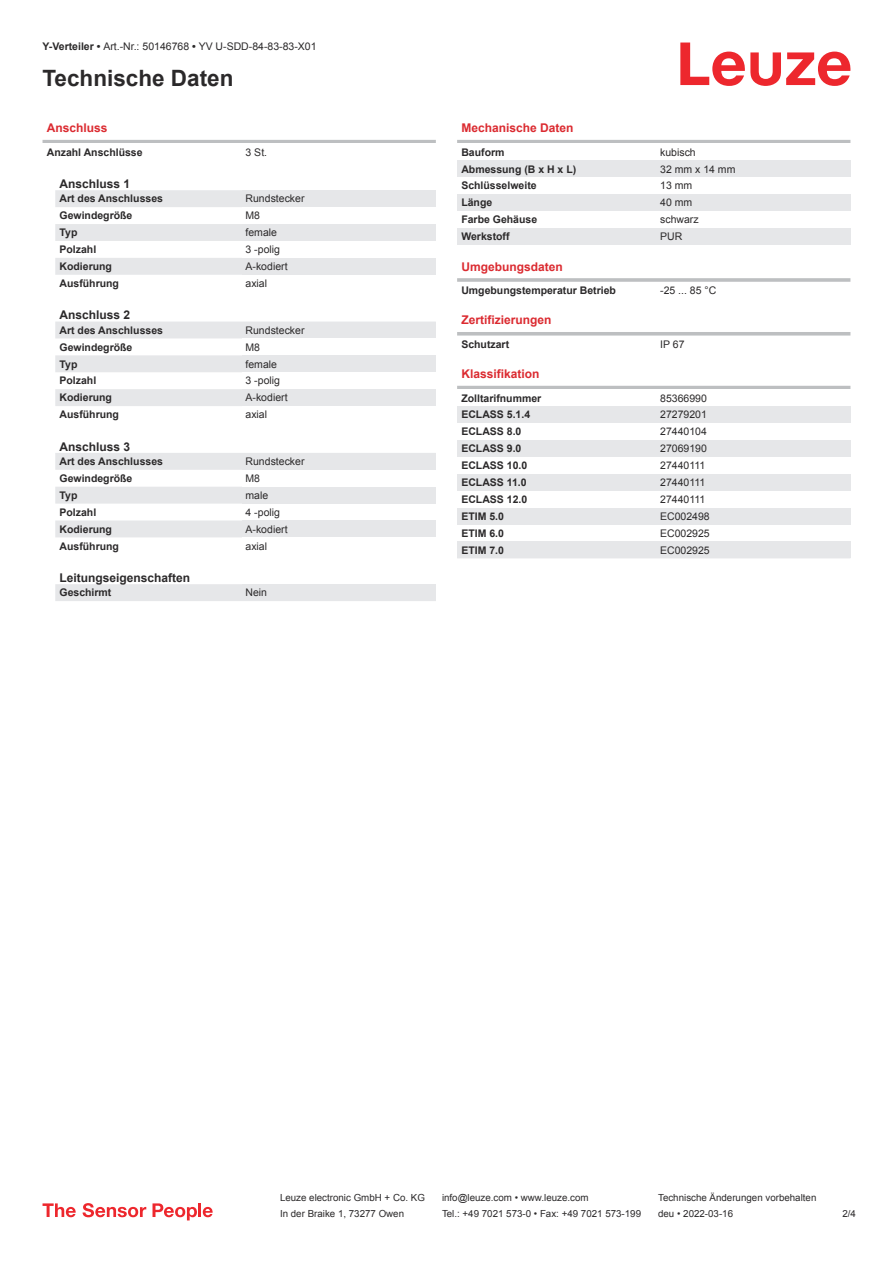
<style>
.page{position:relative;width:893px;height:1263px;background:#fff}
.page>*{position:absolute;margin:0;border:0;box-sizing:border-box;transform-origin:0 0}
.t1{font:700 22.5px "Arial";color:#2b292a}
.t2{font:700 12px "Arial";color:#db2a30}
.t3{font:700 12px "Arial";color:#2b292a}
.t4{font:700 10.5px "Arial";color:#2b292a}
.t5{font:10.5px "Arial";color:#2b292a}
.t6{font:9.75px "Arial";color:#2b292a}
.s1{font-weight:700}
</style>
<div class="page">
<svg style="left:680px;top:43px;width:170px;height:43px"></svg>
<svg style="left:55px;top:190px;width:380px;height:411px"></svg>
<hr style="left:43px;top:140px;width:393px;height:3px;background:#bdbfc1">
<div style="left:242px;top:190px;width:194px;height:17px;background:#e6e7e9"></div>
<div style="left:242px;top:207px;width:194px;height:17px;background:#fff"></div>
<div style="left:242px;top:224px;width:194px;height:17px;background:#e6e7e9"></div>
<div style="left:242px;top:241px;width:194px;height:17px;background:#fff"></div>
<div style="left:242px;top:258px;width:194px;height:17px;background:#e6e7e9"></div>
<div style="left:242px;top:275px;width:194px;height:17px;background:#fff"></div>
<div style="left:242px;top:322px;width:194px;height:16px;background:#e6e7e9"></div>
<div style="left:242px;top:338px;width:194px;height:17px;background:#fff"></div>
<div style="left:242px;top:355px;width:194px;height:17px;background:#e6e7e9"></div>
<div style="left:242px;top:372px;width:194px;height:17px;background:#fff"></div>
<div style="left:242px;top:389px;width:194px;height:17px;background:#e6e7e9"></div>
<div style="left:242px;top:406px;width:194px;height:17px;background:#fff"></div>
<div style="left:242px;top:453px;width:194px;height:17px;background:#e6e7e9"></div>
<div style="left:242px;top:470px;width:194px;height:17px;background:#fff"></div>
<div style="left:242px;top:487px;width:194px;height:17px;background:#e6e7e9"></div>
<div style="left:242px;top:504px;width:194px;height:16px;background:#fff"></div>
<div style="left:242px;top:520px;width:194px;height:17px;background:#e6e7e9"></div>
<div style="left:242px;top:537px;width:194px;height:17px;background:#fff"></div>
<div style="left:242px;top:584px;width:194px;height:17px;background:#e6e7e9"></div>
<hr style="left:457px;top:140px;width:393px;height:3px;background:#bdbfc1">
<div style="left:457px;top:160px;width:200px;height:17px;background:#e6e7e9"></div>
<div style="left:657px;top:160px;width:193px;height:17px;background:#e6e7e9"></div>
<div style="left:457px;top:194px;width:200px;height:17px;background:#e6e7e9"></div>
<div style="left:657px;top:194px;width:193px;height:17px;background:#e6e7e9"></div>
<div style="left:457px;top:228px;width:200px;height:17px;background:#e6e7e9"></div>
<div style="left:657px;top:228px;width:193px;height:17px;background:#e6e7e9"></div>
<hr style="left:457px;top:278px;width:393px;height:4px;background:#c7c9ca">
<svg style="left:457px;top:332px;width:393px;height:4px;background:#c4c6c7"></svg>
<hr style="left:457px;top:386px;width:393px;height:3px;background:#bdbfc1">
<div style="left:457px;top:406px;width:200px;height:17px;background:#e6e7e9"></div>
<div style="left:657px;top:406px;width:193px;height:17px;background:#e6e7e9"></div>
<div style="left:457px;top:440px;width:200px;height:17px;background:#e6e7e9"></div>
<div style="left:657px;top:440px;width:193px;height:17px;background:#e6e7e9"></div>
<div style="left:457px;top:474px;width:200px;height:17px;background:#e6e7e9"></div>
<div style="left:657px;top:474px;width:193px;height:17px;background:#e6e7e9"></div>
<div style="left:457px;top:508px;width:200px;height:17px;background:#e6e7e9"></div>
<div style="left:657px;top:508px;width:193px;height:17px;background:#e6e7e9"></div>
<div style="left:457px;top:541px;width:200px;height:17px;background:#e6e7e9"></div>
<div style="left:657px;top:541px;width:193px;height:17px;background:#e6e7e9"></div>
<svg style="left:43px;top:1203px;width:33px;height:14px"></svg>
<svg style="left:83px;top:1203px;width:63px;height:14px"></svg>
<svg style="left:153px;top:1203px;width:44px;height:17px"></svg>
<hr style="left:198px;top:1203px;width:3px;height:14px;background:#ed272d">
<svg style="left:203px;top:1207px;width:10px;height:10px"></svg>
<p class="t5" style="left:43px;top:43px;width:276px"><span class="s1">Y-Verteiler •</span> Art.-Nr.: 50146768 <span class="s1">•</span> YV U-SDD-84-83-83-X01</p>
<h1 class="t1" style="left:43px;top:70px;width:192px">Technische Daten</h1>
<p class="t2" style="left:47px;top:123px;width:62px">Anschluss</p>
<p class="t4" style="left:47px;top:148px;width:97px">Anzahl Anschlüsse</p>
<p class="t5" style="left:246px;top:148px;width:23px">3 St.</p>
<p class="t3" style="left:60px;top:179px;width:72px">Anschluss 1</p>
<p class="t4" style="left:60px;top:195px;width:105px">Art des Anschlusses</p>
<p class="t5" style="left:246px;top:195px;width:60px">Rundstecker</p>
<p class="t4" style="left:60px;top:212px;width:74px">Gewindegröße</p>
<p class="t5" style="left:246px;top:212px;width:16px">M8</p>
<p class="t4" style="left:60px;top:229px;width:19px">Typ</p>
<p class="t5" style="left:246px;top:229px;width:33px">female</p>
<p class="t4" style="left:60px;top:245px;width:38px">Polzahl</p>
<p class="t5" style="left:246px;top:245px;width:36px">3 -polig</p>
<p class="t4" style="left:60px;top:262px;width:54px">Kodierung</p>
<p class="t5" style="left:246px;top:262px;width:44px">A-kodiert</p>
<p class="t4" style="left:60px;top:279px;width:61px">Ausführung</p>
<p class="t5" style="left:246px;top:279px;width:23px">axial</p>
<p class="t3" style="left:60px;top:311px;width:72px">Anschluss 2</p>
<p class="t4" style="left:60px;top:326px;width:105px">Art des Anschlusses</p>
<p class="t5" style="left:246px;top:326px;width:60px">Rundstecker</p>
<p class="t4" style="left:60px;top:343px;width:74px">Gewindegröße</p>
<p class="t5" style="left:246px;top:343px;width:16px">M8</p>
<p class="t4" style="left:60px;top:360px;width:19px">Typ</p>
<p class="t5" style="left:246px;top:360px;width:33px">female</p>
<p class="t4" style="left:60px;top:377px;width:38px">Polzahl</p>
<p class="t5" style="left:246px;top:377px;width:36px">3 -polig</p>
<p class="t4" style="left:60px;top:394px;width:54px">Kodierung</p>
<p class="t5" style="left:246px;top:394px;width:44px">A-kodiert</p>
<p class="t4" style="left:60px;top:411px;width:61px">Ausführung</p>
<p class="t5" style="left:246px;top:411px;width:23px">axial</p>
<p class="t3" style="left:60px;top:442px;width:72px">Anschluss 3</p>
<p class="t4" style="left:60px;top:457px;width:105px">Art des Anschlusses</p>
<p class="t5" style="left:246px;top:457px;width:60px">Rundstecker</p>
<p class="t4" style="left:60px;top:474px;width:74px">Gewindegröße</p>
<p class="t5" style="left:246px;top:474px;width:16px">M8</p>
<p class="t4" style="left:60px;top:491px;width:19px">Typ</p>
<p class="t5" style="left:246px;top:491px;width:24px">male</p>
<p class="t4" style="left:60px;top:508px;width:38px">Polzahl</p>
<p class="t5" style="left:246px;top:508px;width:36px">4 -polig</p>
<p class="t4" style="left:60px;top:525px;width:54px">Kodierung</p>
<p class="t5" style="left:246px;top:525px;width:44px">A-kodiert</p>
<p class="t4" style="left:60px;top:542px;width:61px">Ausführung</p>
<p class="t5" style="left:246px;top:542px;width:23px">axial</p>
<p class="t3" style="left:60px;top:573px;width:132px">Leitungseigenschaften</p>
<p class="t4" style="left:60px;top:589px;width:53px">Geschirmt</p>
<p class="t5" style="left:246px;top:589px;width:23px">Nein</p>
<p class="t2" style="left:461px;top:123px;width:114px">Mechanische Daten</p>
<p class="t4" style="left:461px;top:148px;width:45px">Bauform</p>
<p class="t5" style="left:660px;top:148px;width:37px">kubisch</p>
<p class="t4" style="left:461px;top:165px;width:116px">Abmessung (B x H x L)</p>
<p class="t5" style="left:660px;top:165px;width:77px">32 mm x 14 mm</p>
<p class="t4" style="left:461px;top:182px;width:77px">Schlüsselweite</p>
<p class="t5" style="left:660px;top:182px;width:34px">13 mm</p>
<p class="t4" style="left:461px;top:199px;width:32px">Länge</p>
<p class="t5" style="left:660px;top:199px;width:34px">40 mm</p>
<p class="t4" style="left:461px;top:216px;width:77px">Farbe Gehäuse</p>
<p class="t5" style="left:660px;top:216px;width:40px">schwarz</p>
<p class="t4" style="left:461px;top:233px;width:50px">Werkstoff</p>
<p class="t5" style="left:660px;top:232px;width:24px">PUR</p>
<p class="t2" style="left:461px;top:262px;width:103px">Umgebungsdaten</p>
<p class="t4" style="left:461px;top:286px;width:156px">Umgebungstemperatur Betrieb</p>
<p class="t5" style="left:660px;top:286px;width:58px">-25 ... 85 °C</p>
<p class="t2" style="left:461px;top:316px;width:92px">Zertifizierungen</p>
<p class="t4" style="left:461px;top:340px;width:49px">Schutzart</p>
<p class="t5" style="left:660px;top:340px;width:26px">IP 67</p>
<p class="t2" style="left:461px;top:369px;width:80px">Klassifikation</p>
<p class="t4" style="left:461px;top:394px;width:81px">Zolltarifnummer</p>
<p class="t5" style="left:660px;top:394px;width:48px">85366990</p>
<p class="t4" style="left:461px;top:411px;width:70px">ECLASS 5.1.4</p>
<p class="t5" style="left:660px;top:411px;width:48px">27279201</p>
<p class="t4" style="left:461px;top:428px;width:62px">ECLASS 8.0</p>
<p class="t5" style="left:660px;top:428px;width:48px">27440104</p>
<p class="t4" style="left:461px;top:445px;width:62px">ECLASS 9.0</p>
<p class="t5" style="left:660px;top:445px;width:48px">27069190</p>
<p class="t4" style="left:461px;top:461px;width:67px">ECLASS 10.0</p>
<p class="t5" style="left:660px;top:461px;width:47px">27440111</p>
<p class="t4" style="left:461px;top:478px;width:67px">ECLASS 11.0</p>
<p class="t5" style="left:660px;top:478px;width:47px">27440111</p>
<p class="t4" style="left:461px;top:495px;width:67px">ECLASS 12.0</p>
<p class="t5" style="left:660px;top:495px;width:47px">27440111</p>
<p class="t4" style="left:461px;top:512px;width:44px">ETIM 5.0</p>
<p class="t5" style="left:660px;top:512px;width:51px">EC002498</p>
<p class="t4" style="left:461px;top:529px;width:44px">ETIM 6.0</p>
<p class="t5" style="left:660px;top:529px;width:51px">EC002925</p>
<p class="t4" style="left:461px;top:546px;width:44px">ETIM 7.0</p>
<p class="t5" style="left:660px;top:546px;width:51px">EC002925</p>
<p class="t6" style="left:280px;top:1194px;width:146px">Leuze electronic GmbH + Co. KG</p>
<p class="t6" style="left:442px;top:1194px;width:148px">info@leuze.com • www.leuze.com</p>
<p class="t6" style="left:658px;top:1194px;width:160px">Technische Änderungen vorbehalten</p>
<p class="t6" style="left:280px;top:1210px;width:126px">In der Braike 1, 73277 Owen</p>
<p class="t6" style="left:442px;top:1210px;width:201px">Tel.: +49 7021 573-0 • Fax: +49 7021 573-199</p>
<p class="t6" style="left:658px;top:1210px;width:76px">deu • 2022-03-16</p>
<p class="t6" style="left:842px;top:1210px;width:15px">2 /4</p>
</div>
